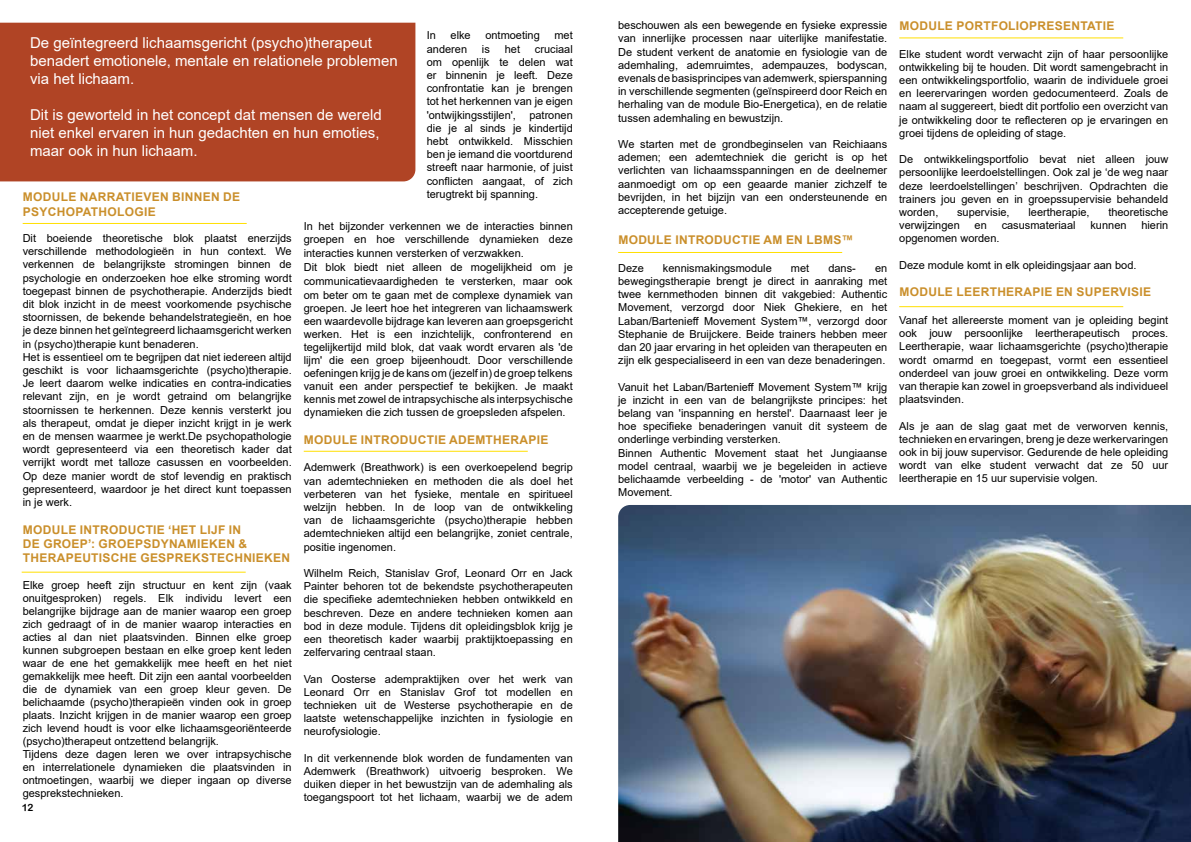
<style>
.page{position:relative;width:1191px;height:842px;background:#fff}
.page>*{position:absolute;margin:0;border:0;box-sizing:border-box;transform-origin:0 0}
.t1{font:15px/18px "Arial";color:#fff}
.t2{font:700 12px/14.4px "Arial";letter-spacing:.025em;color:#ca8f2b}
.t3{font:11px/13.2px "Arial";color:#000;text-align:justify}
.t4{font:10px "Arial Rounded MT Bold";color:#000}
</style>
<div class="page">
<img style="left:618px;top:505px;width:573px;height:337px">
<div style="left:0;top:23px;width:415px;height:158px;background:#b04425"></div>
<hr style="left:23px;top:223px;width:224px;height:1px;background:#ffdf00">
<hr style="left:304px;top:451px;width:224px;height:1px;background:#ffdf00">
<hr style="left:22px;top:572px;width:224px;height:1px;background:#ffdf00">
<hr style="left:618px;top:252px;width:224px;height:1px;background:#ffdf00">
<hr style="left:899px;top:37px;width:224px;height:1px;background:#ffdf00">
<hr style="left:899px;top:306px;width:224px;height:1px;background:#ffdf00">
<p class="t3" style="left:427px;top:29px;width:11px">In</p>
<p class="t3" style="left:450px;top:29px;width:22px">elke</p>
<p class="t3" style="left:485px;top:29px;width:56px">ontmoeting</p>
<p class="t3" style="left:554px;top:29px;width:20px">met</p>
<p class="t3" style="left:427px;top:42px;width:42px">anderen</p>
<p class="t3" style="left:482px;top:42px;width:9px">is</p>
<p class="t3" style="left:505px;top:42px;width:17px">het</p>
<h1 class="t1" style="left:30px;top:34px;width:369px">De geïntegreerd lichaamsgericht (psycho)therapeut benadert emotionele, mentale en relationele problemen via het lichaam.</h1>
<h1 class="t1" style="left:30px;top:106px;width:353px">Dit is geworteld in het concept dat mensen de wereld niet enkel ervaren in hun gedachten en hun emoties, maar ook in hun lichaam.</h1>
<p class="t3" style="left:427px;top:42px;width:147px;text-indent:108px">cruciaal om openlijk te delen wat er binnenin je leeft. Deze confrontatie kan je brengen tot het herkennen van je eigen 'ontwijkingsstijlen', patronen die je al sinds je kindertijd hebt ontwikkeld. Misschien ben je iemand die voortdurend streeft naar harmonie, of juist conflicten aangaat, of zich terugtrekt bij spanning.</p>
<p class="t2" style="left:23px;top:190px;width:219px">MODULE NARRATIEVEN BINNEN DE<br>PSYCHOPATHOLOGIE</p>
<p class="t3" style="left:23px;top:231px;width:270px;text-align:left">Dit boeiende theoretische blok plaatst enerzijds verschillende methodologieën in hun context. We verkennen de belangrijkste stromingen binnen de psychologie en onderzoeken hoe elke stroming wordt toegepast binnen de psychotherapie. Anderzijds biedt dit blok inzicht in de meest voorkomende psychische stoornissen, de bekende behandelstrategieën, en hoe je deze binnen het geïntegreerd lichaamsgericht werken in (psycho)therapie kunt benaderen.<br>Het is essentieel om te begrijpen dat niet iedereen altijd geschikt is voor lichaamsgerichte (psycho)therapie.<br>Je leert daarom welke indicaties en contra-indicaties relevant zijn, en je wordt getraind om belangrijke stoornissen te herkennen. Deze kennis versterkt jou als therapeut, omdat je dieper inzicht krijgt in je werk en de mensen waarmee je werkt.De psychopathologie wordt gepresenteerd via een theoretisch kader dat verrijkt wordt met talloze casussen en voorbeelden.<br>Op deze manier wordt de stof levendig en praktisch gepresenteerd, waardoor je het direct kunt toepassen in je werk.</p>
<p class="t2" style="left:23px;top:522px;width:269px">MODULE INTRODUCTIE ‘HET LIJF IN<br>DE GROEP’: GROEPSDYNAMIEKEN &amp;<br>THERAPEUTISCHE GESPREKSTECHNIEKEN</p>
<p class="t3" style="left:23px;top:578px;width:270px;text-align:left">Elke groep heeft zijn structuur en kent zijn (vaak onuitgesproken) regels. Elk individu levert een belangrijke bijdrage aan de manier waarop een groep zich gedraagt of in de manier waarop interacties en acties al dan niet plaatsvinden. Binnen elke groep kunnen subgroepen bestaan en elke groep kent leden waar de ene het gemakkelijk mee heeft en het niet gemakkelijk mee heeft. Dit zijn een aantal voorbeelden die de dynamiek van een groep kleur geven. De belichaamde (psycho)therapieën vinden ook in groep plaats. Inzicht krijgen in de manier waarop een groep zich levend houdt is voor elke lichaamsgeoriënteerde (psycho)therapeut ontzettend belangrijk.<br>Tijdens deze dagen leren we over intrapsychische en interrelationele dynamieken die plaatsvinden in ontmoetingen, waarbij we dieper ingaan op diverse gesprekstechnieken.</p>
<p class="t3" style="left:304px;top:219px;width:270px;line-height:13.8px;text-align:left">In het bijzonder verkennen we de interacties binnen groepen en hoe verschillende dynamieken deze interacties kunnen versterken of verzwakken.<br>Dit blok biedt niet alleen de mogelijkheid om je communicatievaardigheden te versterken, maar ook om beter om te gaan met de complexe dynamiek van</p>
<p class="t3" style="left:304px;top:301px;width:270px">groepen. Je leert hoe het integreren van lichaamswerk een waardevolle bijdrage kan leveren aan groepsgericht werken. Het is een inzichtelijk, confronterend en tegelijkertijd mild blok, dat vaak wordt ervaren als 'de lijm' die een groep bijeenhoudt. Door verschillende oefeningen krijg je de kans om (jezelf in) de groep telkens vanuit een ander perspectief te bekijken. Je maakt kennis met zowel de intrapsychische als interpsychische dynamieken die zich tussen de groepsleden afspelen.</p>
<p class="t2" style="left:304px;top:432px;width:246px">MODULE INTRODUCTIE ADEMTHERAPIE</p>
<p class="t3" style="left:304px;top:461px;width:270px">Ademwerk (Breathwork) is een overkoepelend begrip van ademtechnieken en methoden die als doel het verbeteren van het fysieke, mentale en spiritueel welzijn hebben. In de loop van de ontwikkeling van de lichaamsgerichte (psycho)therapie hebben ademtechnieken altijd een belangrijke, zoniet centrale, positie ingenomen.</p>
<p class="t3" style="left:304px;top:566px;width:270px">Wilhelm Reich, Stanislav Grof, Leonard Orr en Jack Painter behoren tot de bekendste psychotherapeuten die specifieke ademtechnieken hebben ontwikkeld en beschreven. Deze en andere technieken komen aan bod in deze module. Tijdens dit opleidingsblok krijg je een theoretisch kader waarbij praktijktoepassing en zelfervaring centraal staan.</p>
<p class="t3" style="left:304px;top:672px;width:270px">Van Oosterse adempraktijken over het werk van Leonard Orr en Stanislav Grof tot modellen en technieken uit de Westerse psychotherapie en de laatste wetenschappelijke inzichten in fysiologie en neurofysiologie.</p>
<p class="t3" style="left:304px;top:751px;width:270px">In dit verkennende blok worden de fundamenten van Ademwerk (Breathwork) uitvoerig besproken. We duiken dieper in het bewustzijn van de ademhaling als toegangspoort tot het lichaam, waarbij we de adem</p>
<p class="t4" style="left:22px;top:801px;width:13px">12</p>
<p class="t3" style="left:618px;top:19px;width:270px">beschouwen als een bewegende en fysieke expressie van innerlijke processen naar uiterlijke manifestatie.<br>De student verkent de anatomie en fysiologie van de ademhaling, ademruimtes, adempauzes, bodyscan, evenals de basisprincipes van ademwerk, spierspanning in verschillende segmenten (geïnspireerd door Reich en herhaling van de module Bio-Energetica), en de relatie tussen ademhaling en bewustzijn.</p>
<p class="t3" style="left:618px;top:138px;width:270px">We starten met de grondbeginselen van Reichiaans ademen; een ademtechniek die gericht is op het verlichten van lichaamsspanningen en de deelnemer aanmoedigt om op een geaarde manier zichzelf te bevrijden, in het bijzijn van een ondersteunende en accepterende getuige.</p>
<p class="t2" style="left:618px;top:233px;width:237px">MODULE INTRODUCTIE AM EN LBMS™</p>
<p class="t3" style="left:618px;top:261px;width:27px">Deze</p>
<p class="t3" style="left:663px;top:261px;width:110px">kennismakingsmodule</p>
<p class="t3" style="left:791px;top:261px;width:20px">met</p>
<p class="t3" style="left:828px;top:261px;width:29px">dans-</p>
<p class="t3" style="left:618px;top:261px;width:270px;text-indent:257px">en bewegingstherapie brengt je direct in aanraking met twee kernmethoden binnen dit vakgebied: Authentic Movement, verzorgd door Niek Ghekiere, en het Laban/Bartenieff Movement System™, verzorgd door Stephanie de Bruijckere. Beide trainers hebben meer dan 20 jaar ervaring in het opleiden van therapeuten en zijn elk gespecialiseerd in een van deze benaderingen.</p>
<p class="t3" style="left:618px;top:380px;width:270px;text-align:left">Vanuit het Laban/Bartenieff Movement System™ krijg je inzicht in een van de belangrijkste principes: het belang van 'inspanning en herstel'. Daarnaast leer je hoe specifieke benaderingen vanuit dit systeem de onderlinge verbinding versterken.<br>Binnen Authentic Movement staat het Jungiaanse model centraal, waarbij we je begeleiden in actieve belichaamde verbeelding - de 'motor' van Authentic Movement.</p>
<p class="t2" style="left:899px;top:19px;width:216px">MODULE PORTFOLIOPRESENTATIE</p>
<p class="t3" style="left:899px;top:47px;width:270px">Elke student wordt verwacht zijn of haar persoonlijke ontwikkeling bij te houden. Dit wordt samengebracht in een ontwikkelingsportfolio, waarin de individuele groei en leerervaringen worden gedocumenteerd. Zoals de naam al suggereert, biedt dit portfolio een overzicht van je ontwikkeling door te reflecteren op je ervaringen en groei tijdens de opleiding of stage.</p>
<p class="t3" style="left:899px;top:153px;width:270px">De ontwikkelingsportfolio bevat niet alleen jouw persoonlijke leerdoelstellingen. Ook zal je ‘de weg naar deze leerdoelstellingen’ beschrijven. Opdrachten die trainers jou geven en in groepssupervisie behandeld worden,</p>
<p class="t3" style="left:957px;top:205px;width:54px">supervisie,</p>
<p class="t3" style="left:1028px;top:205px;width:63px">leertherapie,</p>
<p class="t3" style="left:1108px;top:205px;width:61px">theoretische</p>
<p class="t3" style="left:899px;top:219px;width:62px">verwijzingen</p>
<p class="t3" style="left:974px;top:219px;width:14px">en</p>
<p class="t3" style="left:1001px;top:219px;width:75px">casusmateriaal</p>
<p class="t3" style="left:1090px;top:219px;width:38px">kunnen</p>
<p class="t3" style="left:1141px;top:219px;width:28px">hierin</p>
<p class="t3" style="left:899px;top:232px;width:102px">opgenomen worden.</p>
<p class="t3" style="left:899px;top:258px;width:239px">Deze module komt in elk opleidingsjaar aan bod.</p>
<p class="t2" style="left:899px;top:285px;width:253px">MODULE LEERTHERAPIE EN SUPERVISIE</p>
<p class="t3" style="left:899px;top:313px;width:270px">Vanaf het allereerste moment van je opleiding begint ook jouw persoonlijke leertherapeutisch proces.<br>Leertherapie, waar lichaamsgerichte (psycho)therapie wordt omarmd en toegepast, vormt een essentieel onderdeel van jouw groei en ontwikkeling. Deze vorm van therapie kan zowel in groepsverband als individueel plaatsvinden.</p>
<p class="t3" style="left:899px;top:419px;width:270px">Als je aan de slag gaat met de verworven kennis, technieken en ervaringen, breng je deze werkervaringen ook in bij jouw supervisor. Gedurende de hele opleiding wordt van elke student verwacht dat ze 50 uur leertherapie en 15 uur supervisie volgen.</p>
</div>
